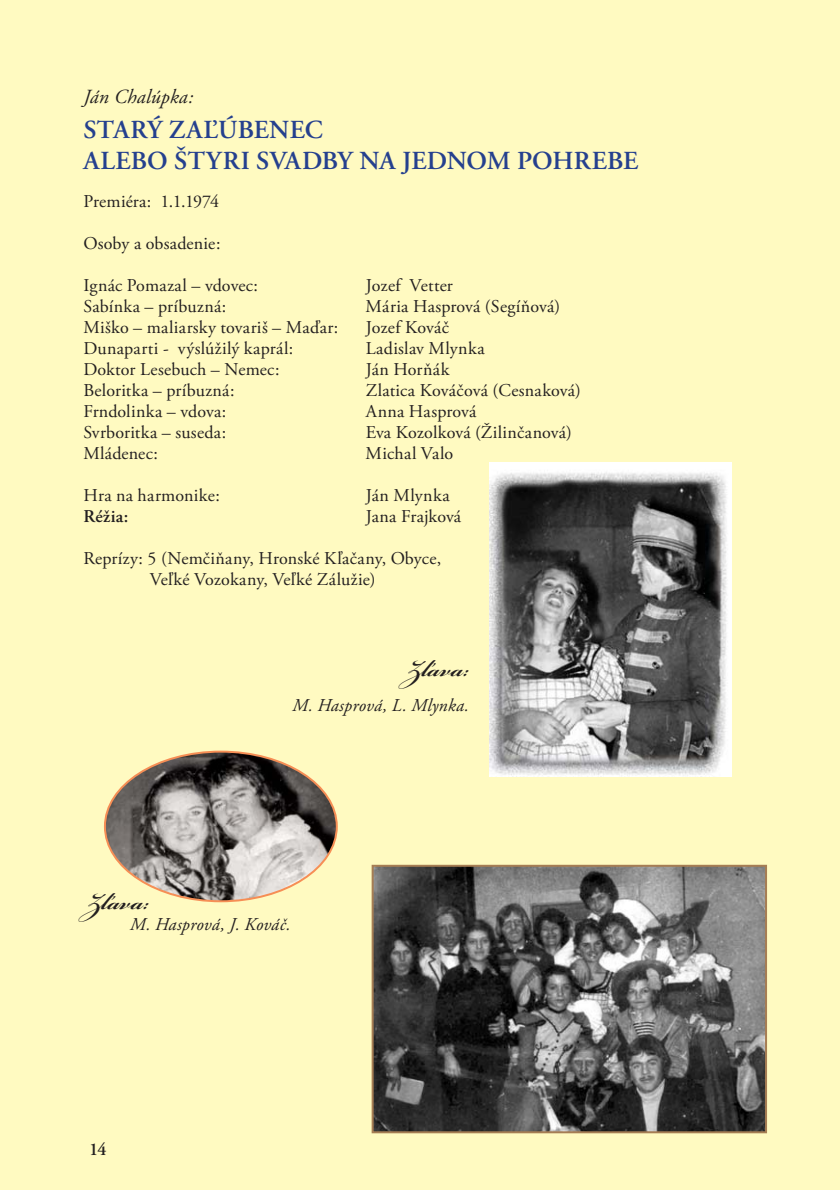
<style>
.page{position:relative;width:840px;height:1190px;background:#fff}
.page>*{position:absolute;margin:0;border:0;box-sizing:border-box;transform-origin:0 0}
.t1{font:700 36px "Bickham Script Std";letter-spacing:-.01em;color:#231f20}
.t2{font:600 26px/31px "Adobe Garamond Pro";letter-spacing:.005em;color:#25408e}
.t3{font:italic 20px "Adobe Garamond Pro";letter-spacing:.005em;color:#231f20}
.t4{font:18px/21px "Adobe Garamond Pro";letter-spacing:.015em;color:#231f20;text-align:center}
.t5{font:italic 18px "Adobe Garamond Pro";letter-spacing:.01em;color:#231f20}
.t6{font:600 18px "Adobe Garamond Pro";letter-spacing:.015em;color:#231f20}
</style>
<div class="page">
<div style="left:0;top:0;width:839px;height:1190px;background:#fffac1"></div>
<img style="left:375px;top:868px;width:389px;height:262px">
<div style="left:372px;top:865px;width:395px;height:268px;border:2px solid #a67d53"></div>
<img style="left:105px;top:752px;width:232px;height:149px;border-radius:50%">
<img style="left:489px;top:463px;width:242px;height:313px">
<p class="t3" style="left:83px;top:89px;width:111px">Ján Chalúpka:</p>
<h2 class="t2" style="left:83px;top:116px;width:556px">STARÝ ZAĽÚBENEC<br>ALEBO ŠTYRI SVADBY NA JEDNOM POHREBE</h2>
<p class="t4" style="left:83px;top:192px;width:137px">Premiéra: 1.1.1974</p>
<p class="t4" style="left:83px;top:234px;width:139px">Osoby a obsadenie:</p>
<p class="t4" style="left:83px;top:276px;width:176px">Ignác Pomazal – vdovec:</p>
<p class="t4" style="left:366px;top:276px;width:89px">Jozef Vetter</p>
<p class="t4" style="left:83px;top:297px;width:144px">Sabínka – príbuzná:</p>
<p class="t4" style="left:366px;top:297px;width:196px">Mária Hasprová (Segíňová)</p>
<p class="t4" style="left:83px;top:318px;width:257px">Miško – maliarsky tovariš – Maďar:</p>
<p class="t4" style="left:366px;top:318px;width:85px">Jozef Kováč</p>
<p class="t4" style="left:83px;top:339px;width:211px">Dunaparti - výslúžilý kaprál:</p>
<p class="t4" style="left:366px;top:339px;width:120px">Ladislav Mlynka</p>
<p class="t4" style="left:83px;top:360px;width:198px">Doktor Lesebuch – Nemec:</p>
<p class="t4" style="left:366px;top:360px;width:85px">Ján Horňák</p>
<p class="t4" style="left:83px;top:381px;width:153px">Beloritka – príbuzná:</p>
<p class="t4" style="left:366px;top:381px;width:217px">Zlatica Kováčová (Cesnaková)</p>
<p class="t4" style="left:83px;top:402px;width:144px">Frndolinka – vdova:</p>
<p class="t4" style="left:366px;top:402px;width:112px">Anna Hasprová</p>
<p class="t4" style="left:83px;top:423px;width:144px">Svrboritka – suseda:</p>
<p class="t4" style="left:366px;top:423px;width:208px">Eva Kozolková (Žilinčanová)</p>
<p class="t4" style="left:83px;top:444px;width:76px">Mládenec:</p>
<p class="t4" style="left:366px;top:444px;width:89px">Michal Valo</p>
<p class="t4" style="left:83px;top:486px;width:138px">Hra na harmonike:</p>
<p class="t4" style="left:366px;top:486px;width:86px">Ján Mlynka</p>
<p class="t6" style="left:83px;top:509px;width:47px">Réžia:</p>
<p class="t4" style="left:366px;top:507px;width:97px">Jana Frajková</p>
<p class="t4" style="left:83px;top:549px;width:359px">Reprízy: 5 (Nemčiňany, Hronské Kľačany, Obyce,<br>Veľké Vozokany, Veľké Zálužie)</p>
<h1 class="t1" style="left:405px;top:642px;width:66px">Zľava:</h1>
<p class="t5" style="left:292px;top:698px;width:178px">M. Hasprová, L. Mlynka.</p>
<h1 class="t1" style="left:85px;top:875px;width:66px">Zľava:</h1>
<p class="t5" style="left:130px;top:917px;width:162px">M. Hasprová, J. Kováč.</p>
<p class="t6" style="left:89px;top:1142px;width:19px">14</p>
</div>
